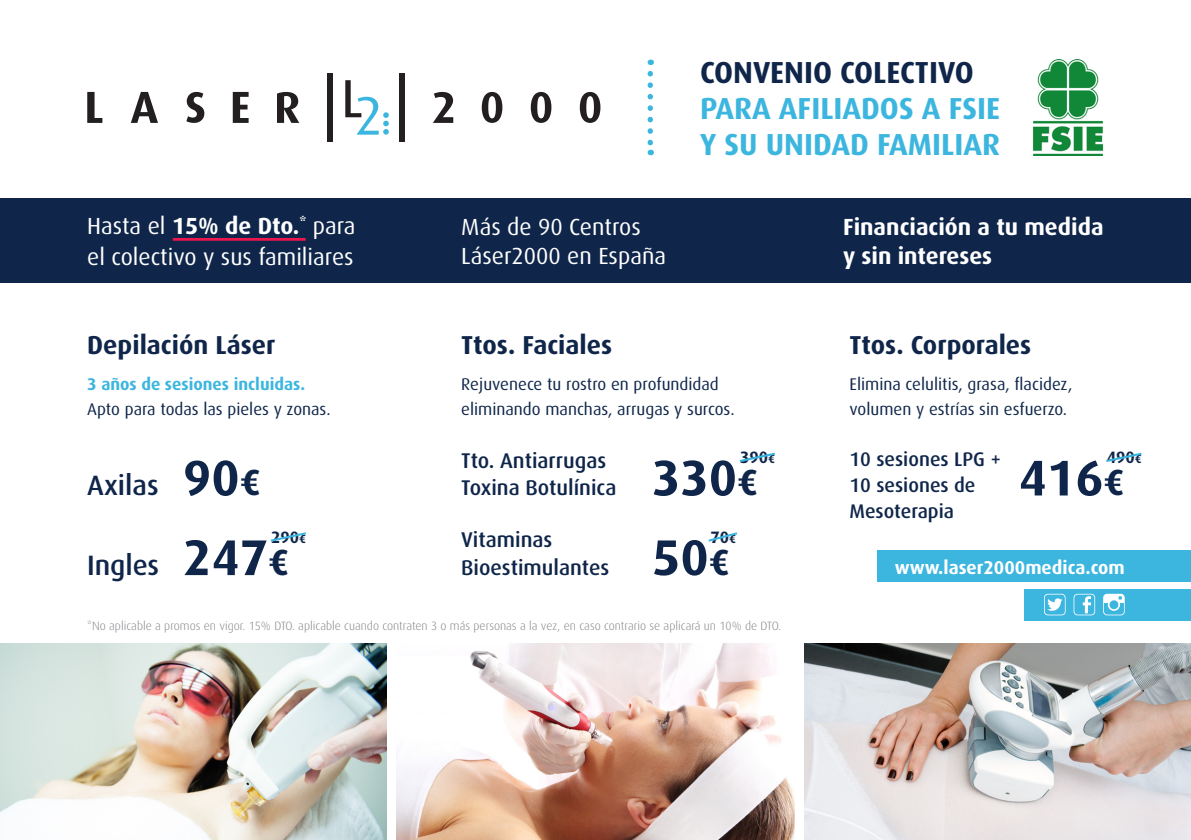
<style>
.page{position:relative;width:1191px;height:840px;background:#fff}
.page>*{position:absolute;margin:0;border:0;box-sizing:border-box;transform-origin:0 0}
.t1{font:700 50.2px "Dax Pro";color:#0f264a}
.t2{font:700 30.4px "Dax Pro";color:#3cb6df}
.t3{font:700 30.4px "Dax Pro";color:#0f264a}
.tratamientoTabla{font:500 28px "Dax Pro";color:#0f264a}
.tratamientoTabla-2{font:700 26px "Dax Pro";color:#0f264a}
.tratamientoTabla-3{font:23.4px "Dax Pro";color:#fff}
.tratamientoTabla-4{font:700 23.4px "Dax Pro";color:#fff}
.tratamientoTabla-5{font:500 21.4px "Dax Pro";color:#0f264a}
.tratamientoTabla-6{font:500 19.8px "Dax Pro";color:#0f264a}
.t4{font:700 18.6px "Dax Pro";color:#fff}
.tratamientoTabla-7{font:17px/24.8px "Dax Pro";color:#0f264a}
.tratamientoTabla-8{font:700 17px "Dax Pro";color:#3cb6df}
.t5{font:700 16.6px "Dax Pro";color:#0f264a}
.tratamientoTabla-9{font:300 12px "Dax Pro";color:#808285}
.s1{font-weight:700}
.s2{font-size:36.4px}
.s3{font-size:12px}
</style>
<div class="page">
<div style="left:877px;top:550px;width:314px;height:31px;background:#3cb6df"></div>
<div style="left:1025px;top:588px;width:166px;height:32px;background:#3cb6df"></div>
<img style="left:397px;top:643px;width:397px;height:196px">
<img style="left:805px;top:643px;width:386px;height:196px">
<img style="left:0;top:643px;width:386px;height:196px">
<div style="left:0;top:198px;width:1191px;height:84px;background:#0f264a"></div>
<hr style="left:173px;top:238px;width:133px;height:2px;background:#ed154d">
<svg style="left:270px;top:532px;width:36px;height:10px"></svg>
<svg style="left:739px;top:452px;width:36px;height:10px"></svg>
<svg style="left:708px;top:532px;width:30px;height:10px"></svg>
<svg style="left:1073px;top:593px;width:22px;height:22px"></svg>
<svg style="left:1044px;top:593px;width:21px;height:22px"></svg>
<svg style="left:1103px;top:593px;width:21px;height:22px"></svg>
<svg style="left:1106px;top:452px;width:36px;height:10px"></svg>
<svg style="left:647px;top:74px;width:6px;height:81px"></svg>
<svg style="left:87px;top:92px;width:15px;height:31px"></svg>
<svg style="left:131px;top:92px;width:27px;height:31px"></svg>
<svg style="left:186px;top:92px;width:18px;height:31px"></svg>
<svg style="left:233px;top:92px;width:16px;height:31px"></svg>
<svg style="left:277px;top:92px;width:22px;height:31px"></svg>
<svg style="left:433px;top:92px;width:20px;height:31px"></svg>
<svg style="left:482px;top:92px;width:20px;height:31px"></svg>
<svg style="left:531px;top:92px;width:20px;height:31px"></svg>
<svg style="left:580px;top:92px;width:20px;height:31px"></svg>
<div style="left:328px;top:73px;width:5px;height:69px;background:#231f20"></div>
<div style="left:399px;top:73px;width:5px;height:69px;background:#231f20"></div>
<svg style="left:345px;top:80px;width:44px;height:55px"></svg>
<img style="left:1032px;top:60px;width:71px;height:95px">
<p class="tratamientoTabla-3" style="left:87px;top:210px;width:270px">Hasta el <span class="s1">15% de Dto.</span><sup>*</sup> para</p>
<p class="tratamientoTabla-3" style="left:87px;top:241px;width:268px">el colectivo y sus familiares</p>
<p class="tratamientoTabla-2" style="left:87px;top:328px;width:190px">Depilación Láser</p>
<p class="tratamientoTabla-8" style="left:87px;top:373px;width:219px">3 años de sesiones incluidas.</p>
<p class="tratamientoTabla-7" style="left:87px;top:396px;width:245px">Apto para todas las pieles y zonas.</p>
<p class="tratamientoTabla" style="left:87px;top:467px;width:73px">Axilas</p>
<p class="tratamientoTabla" style="left:87px;top:546px;width:73px">Ingles</p>
<p class="t1" style="left:183px;top:444px;width:79px">90<span class="s2">€</span></p>
<p class="t5" style="left:271px;top:525px;width:36px">290<span class="s3">€</span></p>
<p class="t1" style="left:183px;top:524px;width:107px">247<span class="s2">€</span></p>
<p class="tratamientoTabla-3" style="left:461px;top:211px;width:181px">Más de 90 Centros</p>
<p class="tratamientoTabla-3" style="left:461px;top:240px;width:206px">Láser2000 en España</p>
<p class="t3" style="left:700px;top:52px;width:275px">CONVENIO COLECTIVO</p>
<p class="t2" style="left:700px;top:88px;width:301px">PARA AFILIADOS A FSIE</p>
<p class="t2" style="left:700px;top:124px;width:301px">Y SU UNIDAD FAMILIAR</p>
<p class="tratamientoTabla-4" style="left:843px;top:211px;width:262px">Financiación a tu medida</p>
<p class="tratamientoTabla-4" style="left:843px;top:240px;width:151px">y sin intereses</p>
<p class="tratamientoTabla-2" style="left:461px;top:328px;width:152px">Ttos. Faciales</p>
<p class="tratamientoTabla-7" style="left:461px;top:371px;width:275px">Rejuvenece tu rostro en profundidad eliminando manchas, arrugas y surcos.</p>
<p class="tratamientoTabla-5" style="left:461px;top:446px;width:147px">Tto. Antiarrugas</p>
<p class="tratamientoTabla-5" style="left:461px;top:473px;width:157px">Toxina Botulínica</p>
<p class="tratamientoTabla-5" style="left:461px;top:525px;width:93px">Vitaminas</p>
<p class="tratamientoTabla-5" style="left:461px;top:553px;width:149px">Bioestimulantes</p>
<p class="t5" style="left:740px;top:446px;width:36px">390<span class="s3">€</span></p>
<p class="t1" style="left:652px;top:444px;width:107px">330<span class="s2">€</span></p>
<p class="t5" style="left:710px;top:525px;width:27px">70<span class="s3">€</span></p>
<p class="t1" style="left:652px;top:524px;width:79px">50<span class="s2">€</span></p>
<p class="tratamientoTabla-2" style="left:849px;top:328px;width:183px">Ttos. Corporales</p>
<p class="tratamientoTabla-7" style="left:849px;top:371px;width:224px">Elimina celulitis, grasa, flacidez,</p>
<p class="tratamientoTabla-7" style="left:849px;top:396px;width:219px">volumen y estrías sin esfuerzo.</p>
<p class="tratamientoTabla-6" style="left:849px;top:446px;width:153px">10 sesiones LPG +</p>
<p class="tratamientoTabla-6" style="left:849px;top:472px;width:127px">10 sesiones de</p>
<p class="tratamientoTabla-6" style="left:849px;top:497px;width:106px">Mesoterapia</p>
<p class="t5" style="left:1106px;top:446px;width:36px">490<span class="s3">€</span></p>
<p class="t1" style="left:1018px;top:444px;width:107px">416<span class="s2">€</span></p>
<p class="t4" style="left:895px;top:554px;width:231px">www.laser2000medica.com</p>
<p class="tratamientoTabla-9" style="left:87px;top:617px;width:695px">*No aplicable a promos en vigor. 15% DTO. aplicable cuando contraten 3 o más personas a la vez, en caso contrario se aplicará un 10% de DTO.</p>
</div>
